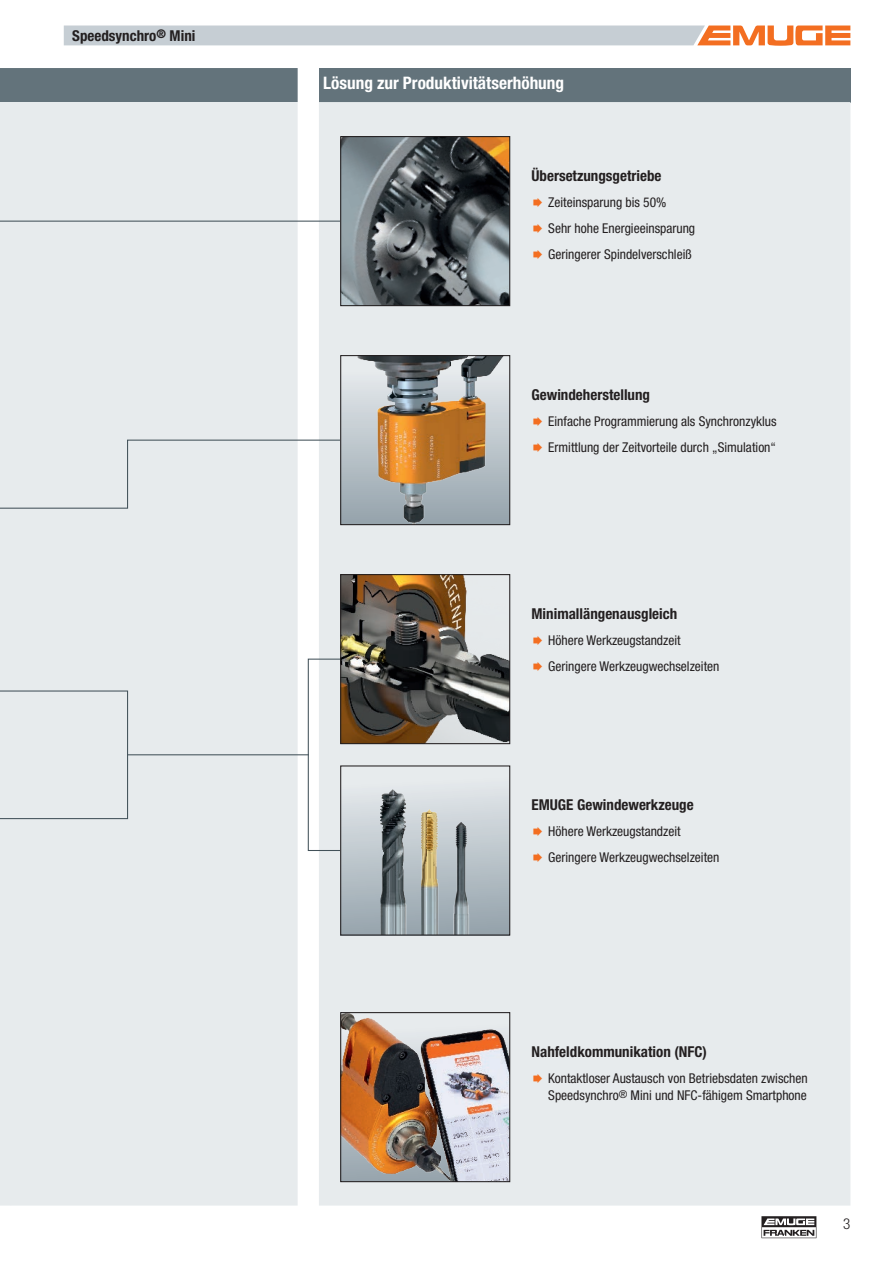
<style>
.page{position:relative;width:893px;height:1263px;background:#fff}
.page>*{position:absolute;margin:0;border:0;box-sizing:border-box;transform-origin:0 0}
.Rahmentitel_HS{font:700 condensed 17.25px "Helvetica Neue LT Pro";color:#fff}
.Textüberschrift_HS{font:700 condensed 15px "Helvetica Neue LT Pro";color:#231f20}
.t1{font:300 condensed 15px "Helvetica Neue LT Pro";color:#231f20}
.Fließtext_HS{font:condensed 13.5px/17.5px "Helvetica Neue LT Pro";color:#231f20}
</style>
<div class="page">
<svg style="left:64px;top:26px;width:786px;height:20px;background:#d0c6c2"></svg>
<svg style="left:761px;top:1216px;width:55px;height:22px"></svg>
<div style="left:0;top:68px;width:298px;height:34px;background:#63737b"></div>
<div style="left:0;top:102px;width:298px;height:1103px;background:#e7ebed"></div>
<div style="left:319px;top:68px;width:531px;height:34px;background:#63737b"></div>
<div style="left:319px;top:102px;width:531px;height:1103px;background:#e7ebed"></div>
<hr style="left:0;top:221px;width:340px;height:1px;background:#425159">
<svg style="left:0;top:439px;width:340px;height:70px;background:#e5e9eb"></svg>
<div style="left:0;top:590px;width:129px;height:230px;background:#e7ebed"></div>
<div style="left:308px;top:659px;width:33px;height:192px;border:1px solid #425159"></div>
<div style="left:341px;top:766px;width:169px;height:169px;background:linear-gradient(to bottom,#eceff2,#95a3ac)"></div>
<img style="left:421px;top:809px;width:17px;height:124px">
<img style="left:381px;top:790px;width:25px;height:143px">
<img style="left:454px;top:821px;width:16px;height:112px">
<div style="left:340px;top:765px;width:170px;height:170px;border:1px solid #231f20"></div>
<img style="left:342px;top:1014px;width:166px;height:166px">
<div style="left:340px;top:1012px;width:170px;height:170px;border:1px solid #231f20"></div>
<img style="left:342px;top:138px;width:166px;height:166px">
<div style="left:340px;top:136px;width:170px;height:170px;border:1px solid #231f20"></div>
<img style="left:342px;top:576px;width:166px;height:166px">
<div style="left:340px;top:574px;width:170px;height:170px;border:1px solid #231f20"></div>
<img style="left:342px;top:357px;width:166px;height:166px">
<div style="left:340px;top:355px;width:170px;height:170px;border:1px solid #231f20"></div>
<hr style="left:128px;top:754px;width:180px;height:1px;background:#425159">
<svg style="left:534px;top:827px;width:8px;height:9px"></svg>
<svg style="left:534px;top:853px;width:8px;height:9px"></svg>
<svg style="left:534px;top:636px;width:8px;height:9px"></svg>
<svg style="left:534px;top:662px;width:8px;height:9px"></svg>
<svg style="left:534px;top:198px;width:8px;height:9px"></svg>
<svg style="left:534px;top:224px;width:8px;height:9px"></svg>
<svg style="left:534px;top:250px;width:8px;height:9px"></svg>
<svg style="left:534px;top:417px;width:8px;height:9px"></svg>
<svg style="left:534px;top:443px;width:8px;height:9px"></svg>
<svg style="left:534px;top:1074px;width:8px;height:9px"></svg>
<p class="Textüberschrift_HS" style="left:72px;top:27px;width:125px">Speedsynchro<sup>®</sup> Mini</p>
<p class="Rahmentitel_HS" style="left:323px;top:73px;width:242px">Lösung zur Produktivitätserhöhung</p>
<p class="Textüberschrift_HS" style="left:531px;top:167px;width:131px">Übersetzungsgetriebe</p>
<p class="Fließtext_HS" style="left:548px;top:193px;width:120px">Zeiteinsparung bis 50%</p>
<p class="Fließtext_HS" style="left:548px;top:219px;width:148px">Sehr hohe Energieeinsparung</p>
<p class="Fließtext_HS" style="left:548px;top:245px;width:145px">Geringerer Spindelverschleiß</p>
<p class="Textüberschrift_HS" style="left:531px;top:386px;width:120px">Gewindeherstellung</p>
<p class="Fließtext_HS" style="left:548px;top:412px;width:230px">Einfache Programmierung als Synchronzyklus</p>
<p class="Fließtext_HS" style="left:548px;top:438px;width:229px">Ermittlung der Zeitvorteile durch „Simulation“</p>
<p class="Textüberschrift_HS" style="left:531px;top:605px;width:147px">Minimallängenausgleich</p>
<p class="Fließtext_HS" style="left:548px;top:631px;width:134px">Höhere Werkzeugstandzeit</p>
<p class="Fließtext_HS" style="left:548px;top:657px;width:173px">Geringere Werkzeugwechselzeiten</p>
<p class="Textüberschrift_HS" style="left:531px;top:796px;width:164px">EMUGE Gewindewerkzeuge</p>
<p class="Fließtext_HS" style="left:548px;top:822px;width:134px">Höhere Werkzeugstandzeit</p>
<p class="Fließtext_HS" style="left:548px;top:848px;width:173px">Geringere Werkzeugwechselzeiten</p>
<p class="Textüberschrift_HS" style="left:531px;top:1043px;width:177px">Nahfeldkommunikation (NFC)</p>
<p class="Fließtext_HS" style="left:548px;top:1069px;width:261px">Kontaktloser Austausch von Betriebsdaten zwischen<br>Speedsynchro<sup>®</sup> Mini und NFC-fähigem Smartphone</p>
<p class="t1" style="left:843px;top:1215px;width:9px">3</p>
</div>
